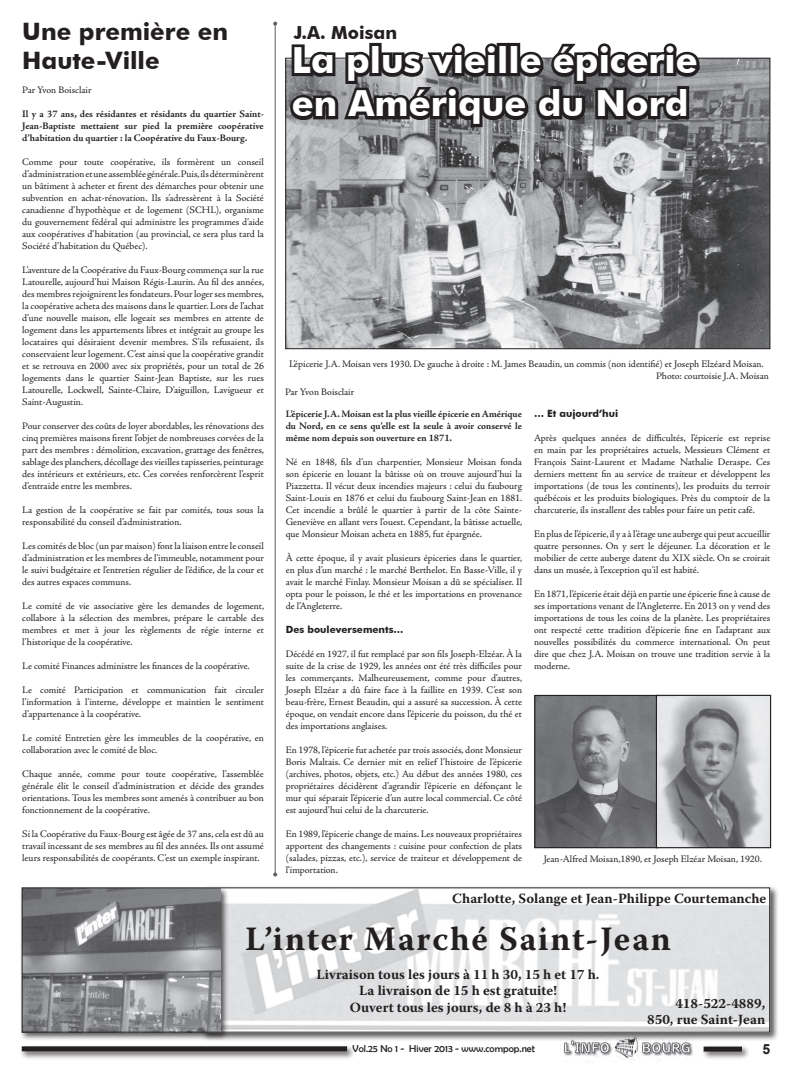
<style>
.page{position:relative;width:792px;height:1080px;background:#fff}
.page>*{position:absolute;margin:0;border:0;box-sizing:border-box;transform-origin:0 0}
.t1{font:700 36px/43.2px "Futura BT";color:#fff}
.t2{font:700 34px "Warnock Pro";letter-spacing:.05em;color:#231f20}
.t3{font:700 24px/28.8px "Futura BT";color:#231f20}
.t4{font:700 18px "Futura BT";color:#231f20}
.t5{font:700 14px/16.8px "Warnock Pro";color:#231f20;text-align:center}
.t6{font:700 14px "Arial";color:#231f20}
.t7{font:10px/12px "Adobe Jenson Pro";letter-spacing:-.005em;color:#231f20;text-align:justify}
.t8{font:700 10px/12px "Adobe Jenson Pro";letter-spacing:-.005em;color:#231f20;text-align:justify}
.t9{font:10px "Berlin Sans FB";color:#231f20}
.t10{font:700 10px "Futura BT";color:#231f20}
</style>
<div class="page">
<img style="left:563px;top:1042px;width:130px;height:18px">
<div style="left:19px;top:1044px;width:337px;height:16px;background:#231f20;opacity:.75"></div>
<div style="left:22px;top:1046px;width:325px;height:5px;background:#231f20"></div>
<div style="left:701px;top:1044px;width:50px;height:16px;background:#231f20;opacity:.75"></div>
<div style="left:704px;top:1047px;width:38px;height:5px;background:#231f20"></div>
<div style="left:200px;top:885px;width:579px;height:157px;background:#231f20;opacity:.75"></div>
<img style="left:229px;top:889px;width:539px;height:142px">
<div style="left:20px;top:886px;width:209px;height:155px;background:#231f20;opacity:.75"></div>
<img style="left:24px;top:889px;width:196px;height:142px">
<div style="left:22px;top:887px;width:748px;height:146px;border:1px solid #231f20"></div>
<hr style="left:275px;top:24px;width:1px;height:851px;background:#231f20">
<svg style="left:273px;top:22px;width:4px;height:4px"></svg>
<svg style="left:273px;top:873px;width:4px;height:4px"></svg>
<img style="left:287px;top:60px;width:481px;height:287px">
<svg style="left:286px;top:42px;width:417px;height:105px;background:#6a696a"></svg>
<img style="left:536px;top:697px;width:120px;height:149px">
<div style="left:534px;top:695px;width:124px;height:153px;border:1px solid #231f20"></div>
<img style="left:658px;top:697px;width:111px;height:149px">
<div style="left:656px;top:695px;width:115px;height:153px;border:1px solid #231f20"></div>
<h3 class="t3" style="left:22px;top:17px;width:207px">Une première en<br>Haute-Ville</h3>
<p class="t7" style="left:22px;top:84px;width:71px">Par Yvon Boisclair</p>
<p class="t8" style="left:22px;top:108px;width:243px">Il y a 37 ans, des résidantes et résidants du quartier Saint-Jean-Baptiste mettaient sur pied la première coopérative d’habitation du quartier : la Coopérative du Faux-Bourg.</p>
<p class="t7" style="left:22px;top:156px;width:243px">Comme pour toute coopérative, ils formèrent un conseil d’administration et une assemblée générale. Puis, ils déterminèrent un bâtiment à acheter et firent des démarches pour obtenir une subvention en achat-rénovation. Ils s’adressèrent à la Société canadienne d’hypothèque et de logement (SCHL), organisme du gouvernement fédéral qui administre les programmes d’aide aux coopératives d’habitation (au provincial, ce sera plus tard la Société d’habitation du Québec).</p>
<p class="t7" style="left:22px;top:264px;width:243px">L’aventure de la Coopérative du Faux-Bourg commença sur la rue Latourelle, aujourd’hui Maison Régis-Laurin. Au fil des années, des membres rejoignirent les fondateurs. Pour loger ses membres, la coopérative acheta des maisons dans le quartier. Lors de l’achat d’une nouvelle maison, elle logeait ses membres en attente de logement dans les appartements libres et intégrait au groupe les locataires qui désiraient devenir membres. S’ils refusaient, ils conservaient leur logement. C’est ainsi que la coopérative grandit et se retrouva en 2000 avec six propriétés, pour un total de 26 logements dans le quartier Saint-Jean Baptiste, sur les rues Latourelle, Lockwell, Sainte-Claire, D’aiguillon, Lavigueur et Saint-Augustin.</p>
<p class="t7" style="left:22px;top:420px;width:243px">Pour conserver des coûts de loyer abordables, les rénovations des cinq premières maisons firent l’objet de nombreuses corvées de la part des membres : démolition, excavation, grattage des fenêtres, sablage des planchers, décollage des vieilles tapisseries, peinturage des intérieurs et extérieurs, etc. Ces corvées renforcèrent l’esprit d’entraide entre les membres.</p>
<p class="t7" style="left:22px;top:504px;width:243px">La gestion de la coopérative se fait par comités, tous sous la responsabilité du conseil d’administration.</p>
<p class="t7" style="left:22px;top:540px;width:243px">Les comités de bloc (un par maison) font la liaison entre le conseil d’administration et les membres de l’immeuble, notamment pour le suivi budgétaire et l’entretien régulier de l’édifice, de la cour et des autres espaces communs.</p>
<p class="t7" style="left:22px;top:600px;width:243px">Le comité de vie associative gère les demandes de logement, collabore à la sélection des membres, prépare le cartable des membres et met à jour les règlements de régie interne et l’historique de la coopérative.</p>
<p class="t7" style="left:22px;top:660px;width:229px">Le comité Finances administre les finances de la coopérative.</p>
<p class="t7" style="left:22px;top:684px;width:243px">Le comité Participation et communication fait circuler l’information à l’interne, développe et maintien le sentiment d’appartenance à la coopérative.</p>
<p class="t7" style="left:22px;top:732px;width:243px">Le comité Entretien gère les immeubles de la coopérative, en collaboration avec le comité de bloc.</p>
<p class="t7" style="left:22px;top:768px;width:243px">Chaque année, comme pour toute coopérative, l’assemblée générale élit le conseil d’administration et décide des grandes orientations. Tous les membres sont amenés à contribuer au bon fonctionnement de la coopérative.</p>
<p class="t7" style="left:22px;top:828px;width:243px">Si la Coopérative du Faux-Bourg est âgée de 37 ans, cela est dû au travail incessant de ses membres au fil des années. Ils ont assumé leurs responsabilités de coopérants. C’est un exemple inspirant.</p>
<h3 class="t4" style="left:294px;top:22px;width:105px">J.A. Moisan</h3>
<h1 class="t1" style="left:292px;top:38px;width:407px">La plus vieille épicerie en Amérique du Nord</h1>
<p class="t7" style="left:656px;top:358px;width:114px;text-indent:-367px">L’épicerie J.A. Moisan vers 1930. De gauche à droite : M. James Beaudin, un commis (non identifié) et Joseph Elzéard Moisan.<br>Photo: courtoisie J.A. Moisan</p>
<p class="t7" style="left:285px;top:386px;width:71px">Par Yvon Boisclair</p>
<p class="t8" style="left:286px;top:408px;width:238px">L’épicerie J.A. Moisan est la plus vieille épicerie en Amérique du Nord, en ce sens qu’elle est la seule à avoir conservé le même nom depuis son ouverture en 1871.</p>
<p class="t7" style="left:286px;top:456px;width:238px">Né en 1848, fils d’un charpentier, Monsieur Moisan fonda son épicerie en louant la bâtisse où on trouve aujourd’hui la Piazzetta. Il vécut deux incendies majeurs : celui du faubourg Saint-Louis en 1876 et celui du faubourg Saint-Jean en 1881.<br>Cet incendie a brûlé le quartier à partir de la côte Sainte-Geneviève en allant vers l’ouest. Cependant, la bâtisse actuelle, que Monsieur Moisan acheta en 1885, fut épargnée.</p>
<p class="t7" style="left:286px;top:552px;width:238px">À cette époque, il y avait plusieurs épiceries dans le quartier, en plus d’un marché : le marché Berthelot. En Basse-Ville, il y avait le marché Finlay. Monsieur Moisan a dû se spécialiser. Il opta pour le poisson, le thé et les importations en provenance de l’Angleterre.</p>
<p class="t10" style="left:286px;top:623px;width:119px">Des bouleversements…</p>
<p class="t7" style="left:286px;top:648px;width:238px">Décédé en 1927, il fut remplacé par son fils Joseph-Elzéar. À la suite de la crise de 1929, les années ont été très difficiles pour les commerçants. Malheureusement, comme pour d’autres, Joseph Elzéar a dû faire face à la faillite en 1939. C’est son beau-frère, Ernest Beaudin, qui a assuré sa succession. À cette époque, on vendait encore dans l’épicerie du poisson, du thé et des importations anglaises.</p>
<p class="t7" style="left:286px;top:744px;width:238px">En 1978, l’épicerie fut achetée par trois associés, dont Monsieur Boris Maltais. Ce dernier mit en relief l’histoire de l’épicerie (archives, photos, objets, etc.) Au début des années 1980, ces propriétaires décidèrent d’agrandir l’épicerie en défonçant le mur qui séparait l’épicerie d’un autre local commercial. Ce côté est aujourd’hui celui de la charcuterie.</p>
<p class="t7" style="left:286px;top:828px;width:238px">En 1989, l’épicerie change de mains. Les nouveaux propriétaires apportent des changements : cuisine pour confection de plats (salades, pizzas, etc.), service de traiteur et développement de l’importation.</p>
<p class="t10" style="left:534px;top:408px;width:86px">… Et aujourd’hui</p>
<p class="t7" style="left:534px;top:432px;width:238px">Après quelques années de difficultés, l’épicerie est reprise en main par les propriétaires actuels, Messieurs Clément et François Saint-Laurent et Madame Nathalie Deraspe. Ces derniers mettent fin au service de traiteur et développent les importations (de tous les continents), les produits du terroir québécois et les produits biologiques. Près du comptoir de la charcuterie, ils installent des tables pour faire un petit café.</p>
<p class="t7" style="left:534px;top:528px;width:238px">En plus de l’épicerie, il y a à l’étage une auberge qui peut accueillir quatre personnes. On y sert le déjeuner. La décoration et le mobilier de cette auberge datent du XIX siècle. On se croirait dans un musée, à l’exception qu’il est habité.</p>
<p class="t7" style="left:534px;top:588px;width:238px">En 1871, l’épicerie était déjà en partie une épicerie fine à cause de ses importations venant de l’Angleterre. En 2013 on y vend des importations de tous les coins de la planète. Les propriétaires ont respecté cette tradition d’épicerie fine en l’adaptant aux nouvelles possibilités du commerce international. On peut dire que chez J.A. Moisan on trouve une tradition servie à la moderne.</p>
<p class="t7" style="left:544px;top:853px;width:220px">Jean-Alfred Moisan,1890, et Joseph Elzéar Moisan, 1920.</p>
<h3 class="t5" style="left:452px;top:890px;width:315px">Charlotte, Solange et Jean-Philippe Courtemanche</h3>
<h2 class="t2" style="left:245px;top:918px;width:427px">L’inter Marché Saint-Jean</h2>
<h3 class="t5" style="left:317px;top:965px;width:284px">Livraison tous les jours à 11 h 30, 15 h et 17 h.<br>La livraison de 15 h est gratuite!<br>Ouvert tous les jours, de 8 h à 23 h!</h3>
<h3 class="t5" style="left:647px;top:994px;width:120px;text-align:right">418-522-4889,<br>850, rue Saint-Jean</h3>
<p class="t9" style="left:353px;top:1043px;width:184px">Vol.25 No 1 - Hiver 2013 - www.compop.net</p>
<h3 class="t6" style="left:763px;top:1041px;width:9px">5</h3>
</div>
